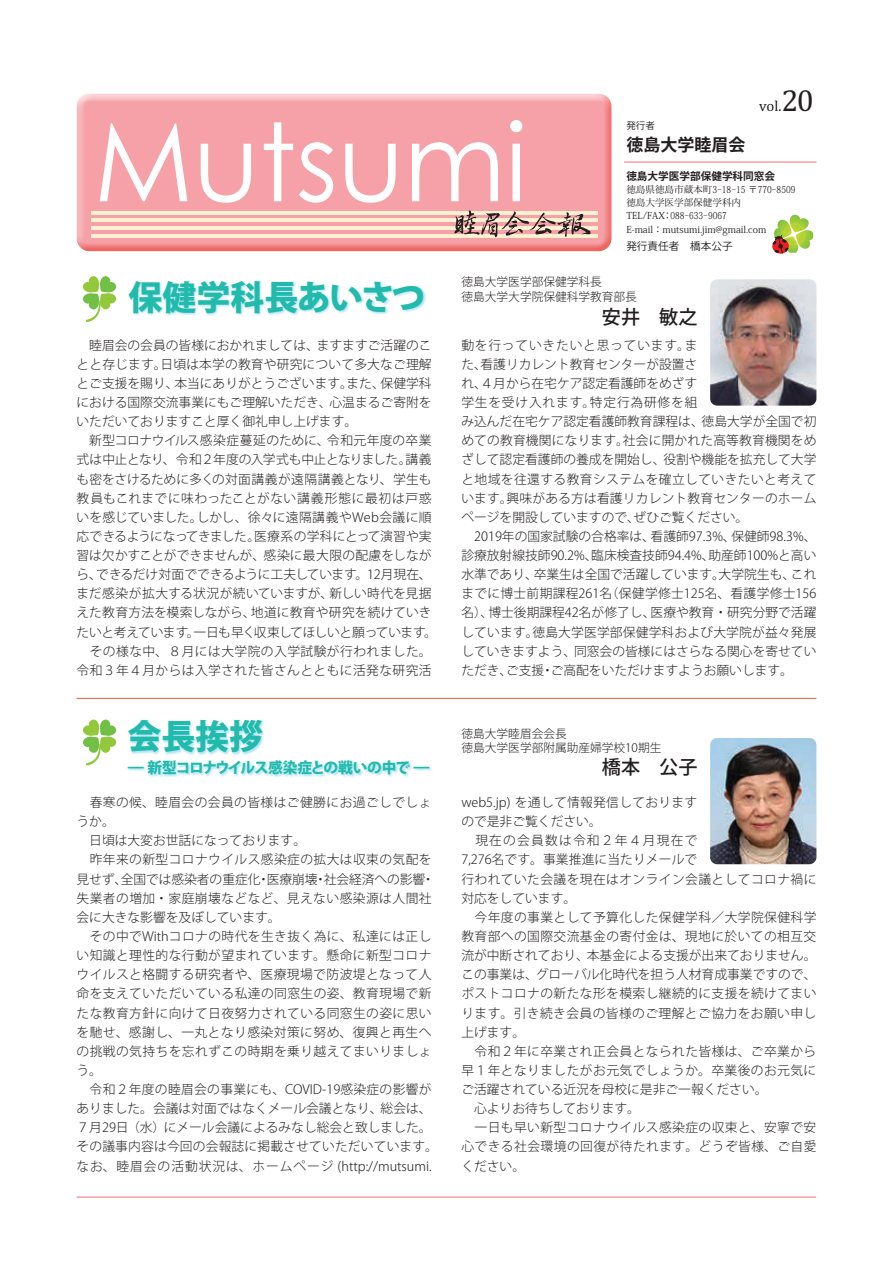
<style>
.page{position:relative;width:893px;height:1263px;background:#fff}
.page>*{position:absolute;margin:0;border:0;box-sizing:border-box;transform-origin:0 0}
.t1{font:108.3px "Century Gothic";color:#fff}
.t2{font:800 34.05px "Koz Go Pro";letter-spacing:-.025em;color:#22bbab}
.t3{font:800 34.05px "Koz Go Pro";color:#22bbab}
.t4{font:500 19.2px "Koz Go Pro";color:#231f20}
.t5{font:700 16.95px "Koz Go Pro";color:#231f20}
.t6{font:800 14.85px "Koz Go Pro";letter-spacing:-.065em;color:#22bbab}
.t7{font:14.85px "Cambria";color:#231f20}
.t8{font:300 12.75px/19.2px "Koz Go Pro";letter-spacing:.015em;color:#231f20}
.t9{font:300 11.7px/14.4px "Koz Go Pro";color:#231f20}
.t10{font:700 10.65px "Koz Go Pro";color:#231f20}
.t11{font:10.65px "Koz Go Pro";color:#231f20}
.t12{font:9.6px/13.4px "Koz Min Pro";color:#231f20}
.t13{font:9.6px "Koz Go Pro";color:#231f20}
.s1{font-size:30.9px}
</style>
<div class="page">
<img style="left:710px;top:279px;width:106px;height:127px">
<div style="left:128px;top:280px;width:299px;height:36px;background:#8dd7f7;opacity:.7"></div>
<div style="left:128px;top:720px;width:305px;height:58px;background:#8dd7f7;opacity:.7"></div>
<img style="left:710px;top:738px;width:106px;height:126px">
<hr style="left:77px;top:698px;width:739px;height:1px;background:#f0593e">
<svg style="left:83px;top:276px;width:34px;height:46px"></svg>
<svg style="left:83px;top:719px;width:34px;height:47px"></svg>
<svg style="left:772px;top:215px;width:41px;height:39px"></svg>
<hr style="left:77px;top:1197px;width:739px;height:1px;background:#f1707a">
<hr style="left:624px;top:162px;width:192px;height:1px;background:#f1707a">
<div style="left:74px;top:89px;width:539px;height:154px;background:#fff;opacity:.75"></div>
<div style="left:74px;top:96px;width:539px;height:157px;background:#f48472;opacity:.75"></div>
<svg style="left:91px;top:210px;width:506px;height:27px"></svg>
<h1 class="t1" style="left:94px;top:86px;width:435px">Mutsumi</h1>
<p class="t7" style="left:759px;top:97px;width:56px">vol.<span class="s1">20</span></p>
<p class="t13" style="left:626px;top:119px;width:30px">発行者</p>
<h3 class="t5" style="left:626px;top:134px;width:121px">徳島大学睦眉会</h3>
<p class="t10" style="left:626px;top:170px;width:150px">徳島大学医学部保健学科同窓会</p>
<p class="t12" style="left:626px;top:182px;width:171px">徳島県徳島市蔵本町3−18−15 〒770−8509徳島大学医学部保健学科内<br>TEL/FAX：088−633−9067<br>E-mail：mutsumi.jim@gmail.com</p>
<p class="t11" style="left:626px;top:239px;width:108px">発行責任者　橋本公子</p>
<h2 class="t2" style="left:128px;top:275px;width:298px">保健学科長あいさつ</h2>
<p class="t9" style="left:462px;top:275px;width:177px">徳島大学医学部保健学科長　<br>徳島大学大学院保健科学教育部長</p>
<h3 class="t4" style="left:602px;top:304px;width:97px">安井　敏之</h3>
<p class="t8" style="left:77px;top:335px;width:362px">　睦眉会の会員の皆様におかれましては、ますますご活躍のことと存じます。日頃は本学の教育や研究について多大なご理解とご支援を賜り、本当にありがとうございます。また、保健学科における国際交流事業にもご理解いただき、心温まるご寄附をいただいておりますこと厚く御礼申し上げます。<br>　新型コロナウイルス感染症蔓延のために、令和元年度の卒業式は中止となり、令和２年度の入学式も中止となりました。講義も密をさけるために多くの対面講義が遠隔講義となり、学生も教員もこれまでに味わったことがない講義形態に最初は戸惑いを感じていました。しかし、徐々に遠隔講義やWeb会議に順応できるようになってきました。医療系の学科にとって演習や実習は欠かすことができませんが、感染に最大限の配慮をしながら、できるだけ対面でできるように工夫しています。12月現在、まだ感染が拡大する状況が続いていますが、新しい時代を見据えた教育方法を模索しながら、地道に教育や研究を続けていきたいと考えています。一日も早く収束してほしいと願っています。　その様な中、８月には大学院の入学試験が行われました。令和３年４月からは入学された皆さんとともに活発な研究活</p>
<p class="t8" style="left:461px;top:335px;width:357px">動を行っていきたいと思っています。ま<br>た、看護リカレント教育センターが設置さ<br>れ、４月から在宅ケア認定看護師をめざす<br>学生を受け入れます。特定行為研修を組<br>み込んだ在宅ケア認定看護師教育課程は、徳島大学が全国で初めての教育機関になります。社会に開かれた高等教育機関をめざして認定看護師の養成を開始し、役割や機能を拡充して大学と地域を往還する教育システムを確立していきたいと考えています。興味がある方は看護リカレント教育センターのホームページを開設していますので、ぜひご覧ください。<br>　2019年の国家試験の合格率は、看護師97.3%、保健師98.3%、診療放射線技師90.2%、臨床検査技師94.4%、助産師100%と高い水準であり、卒業生は全国で活躍しています。大学院生も、これまでに博士前期課程261名（保健学修士125名、看護学修士156名）、博士後期課程42名が修了し、医療や教育・研究分野で活躍しています。徳島大学医学部保健学科および大学院が益々発展していきますよう、同窓会の皆様にはさらなる関心を寄せていただき、ご支援・ご高配をいただけますようお願いします。</p>
<h2 class="t3" style="left:128px;top:715px;width:138px">会長挨拶</h2>
<p class="t6" style="left:128px;top:758px;width:304px">— 新型コロナウイルス感染症との戦いの中で —</p>
<p class="t9" style="left:462px;top:726px;width:201px">徳島大学睦眉会会長<br>徳島大学医学部附属助産婦学校10期生</p>
<h3 class="t4" style="left:602px;top:754px;width:97px">橋本　公子</h3>
<p class="t8" style="left:77px;top:793px;width:363px">　春寒の候、睦眉会の会員の皆様はご健勝にお過ごしでしょうか。<br>　日頃は大変お世話になっております。<br>　昨年来の新型コロナウイルス感染症の拡大は収束の気配を見せず、全国では感染者の重症化・医療崩壊・社会経済への影響・失業者の増加・家庭崩壊などなど、見えない感染源は人間社会に大きな影響を及ぼしています。<br>　その中でWithコロナの時代を生き抜く為に、私達には正しい知識と理性的な行動が望まれています。懸命に新型コロナウイルスと格闘する研究者や、医療現場で防波堤となって人命を支えていただいている私達の同窓生の姿、教育現場で新たな教育方針に向けて日夜努力されている同窓生の姿に思いを馳せ、感謝し、一丸となり感染対策に努め、復興と再生への挑戦の気持ちを忘れずこの時期を乗り越えてまいりましょう。<br>　令和２年度の睦眉会の事業にも、COVID-19感染症の影響がありました。会議は対面ではなくメール会議となり、総会は、<br>７月29日（水）にメール会議によるみなし総会と致しました。その議事内容は今回の会報誌に掲載させていただいています。なお、睦眉会の活動状況は、ホームページ (http://mutsumi.</p>
<p class="t8" style="left:461px;top:793px;width:357px">web5.jp) を通して情報発信しております<br>ので是非ご覧ください。<br>　現在の会員数は令和２年４月現在で<br>7,276名です。事業推進に当たりメールで<br>行われていた会議を現在はオンライン会議としてコロナ禍に対応をしています。<br>　今年度の事業として予算化した保健学科／大学院保健科学教育部への国際交流基金の寄付金は、現地に於いての相互交流が中断されており、本基金による支援が出来ておりません。この事業は、グローバル化時代を担う人材育成事業ですので、ポストコロナの新たな形を模索し継続的に支援を続けてまいります。引き続き会員の皆様のご理解とご協力をお願い申し上げます。<br>　令和２年に卒業され正会員となられた皆様は、ご卒業から早１年となりましたがお元気でしょうか。卒業後のお元気にご活躍されている近況を母校に是非ご一報ください。<br>　心よりお待ちしております。<br>　一日も早い新型コロナウイルス感染症の収束と、安寧で安心できる社会環境の回復が待たれます。どうぞ皆様、ご自愛ください。</p>
</div>
